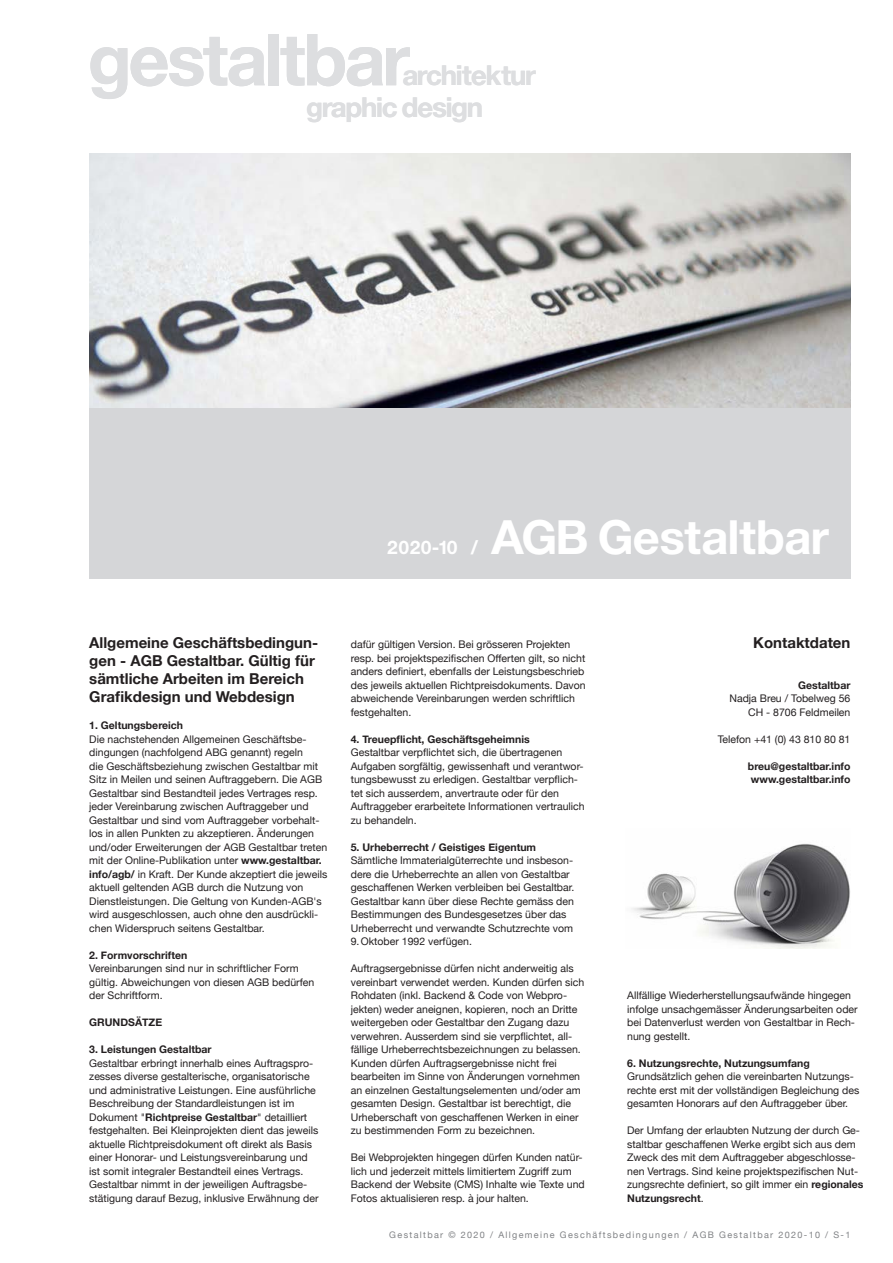
<style>
.page{position:relative;width:893px;height:1263px;background:#fff}
.page>*{position:absolute;margin:0;border:0;box-sizing:border-box;transform-origin:0 0}
.t1{font:700 68.4px "Europa Gro Nr 2 SHOP";color:#dddee0}
.t2{font:700 45px "Europa Gro Nr 2 SHOP";letter-spacing:.03em;color:#fff}
.t3{font:700 26.25px/31.7px "Europa Gro Nr 2 SHOP";color:#dddee0}
.t4{font:700 18px "Europa Gro Nr 2 SHOP";letter-spacing:.03em;color:#fff}
.t5{font:700 15px/18px "Helvetica Neue";color:#231f20}
.t6{font:10.5px/13.5px "Helvetica Neue";color:#231f20}
.t7{font:700 10.5px/13.5px "Helvetica Neue";color:#231f20}
.t8{font:9px "Helvetica Neue";letter-spacing:.15em;color:#808285}
.s1{font-weight:700}
</style>
<div class="page">
<img style="left:631px;top:843px;width:219px;height:105px">
<img style="left:89px;top:153px;width:761px;height:255px">
<div style="left:89px;top:408px;width:761px;height:170px;background:#d5d6d8"></div>
<h1 class="t1" style="left:89px;top:20px;width:323px">gestaltbar</h1>
<h3 class="t3" style="left:307px;top:60px;width:231px;text-indent:96px">architektur graphic design</h3>
<h3 class="t4" style="left:387px;top:536px;width:92px">2020-10 /</h3>
<h2 class="t2" style="left:491px;top:510px;width:340px">AGB Gestaltbar</h2>
<h3 class="t5" style="left:89px;top:634px;width:230px">Allgemeine Geschäftsbedingun&shy;gen - AGB Gestaltbar. Gültig für sämtliche Arbeiten im Bereich<br>Grafikdesign und Webdesign</h3>
<p class="t7" style="left:89px;top:719px;width:95px">1. Geltungsbereich</p>
<p class="t6" style="left:89px;top:733px;width:240px">Die nachstehenden Allgemeinen Geschäftsbe&shy;dingungen (nachfolgend ABG genannt) regeln<br>die Geschäftsbeziehung zwischen Gestaltbar mit Sitz in Meilen und seinen Auftraggebern. Die AGB Gestaltbar sind Bestandteil jedes Vertrages resp. jeder Vereinbarung zwischen Auftraggeber und Gestaltbar und sind vom Auftraggeber vorbehalt&shy;los in allen Punkten zu akzeptieren. Änderungen und/oder Erweiterungen der AGB Gestaltbar treten mit der Online-Publikation unter <span class="s1">www.gestaltbar. info/agb/</span> in Kraft. Der Kunde akzeptiert die jeweils aktuell geltenden AGB durch die Nutzung von Dienstleistungen. Die Geltung von Kunden-AGB's wird ausgeschlossen, auch ohne den ausdrückli&shy;chen Widerspruch seitens Gestaltbar.</p>
<p class="t7" style="left:89px;top:948px;width:100px">2. Formvorschriften</p>
<p class="t6" style="left:89px;top:962px;width:227px">Vereinbarungen sind nur in schriftlicher Form gültig. Abweichungen von diesen AGB bedürfen der Schriftform.</p>
<p class="t7" style="left:89px;top:1016px;width:74px">GRUNDSÄTZE</p>
<p class="t7" style="left:89px;top:1043px;width:124px">3. Leistungen Gestaltbar</p>
<p class="t6" style="left:89px;top:1057px;width:231px">Gestaltbar erbringt innerhalb eines Auftragspro&shy;zesses diverse gestalterische, organisatorische und administrative Leistungen. Eine ausführliche Beschreibung der Standardleistungen ist im Dokument "<span class="s1">Richtpreise Gestaltbar</span>" detailliert festgehalten. Bei Kleinprojekten dient das jeweils aktuelle Richtpreisdokument oft direkt als Basis einer Honorar- und Leistungsvereinbarung und ist somit integraler Bestandteil eines Vertrags.<br>Gestaltbar nimmt in der jeweiligen Auftragsbe&shy;stätigung darauf Bezug, inklusive Erwähnung der</p>
<p class="t6" style="left:351px;top:638px;width:236px">dafür gültigen Version. Bei grösseren Projekten resp. bei projektspezifischen Offerten gilt, so nicht anders definiert, ebenfalls der Leistungsbeschrieb des jeweils aktuellen Richtpreisdokuments. Davon abweichende Vereinbarungen werden schriftlich festgehalten.</p>
<p class="t7" style="left:351px;top:732px;width:180px">4. Treuepflicht, Geschäftsgeheimnis</p>
<p class="t6" style="left:351px;top:746px;width:235px">Gestaltbar verpflichtet sich, die übertragenen Aufgaben sorgfältig, gewissenhaft und verantwor&shy;tungsbewusst zu erledigen. Gestaltbar verpflich&shy;tet sich ausserdem, anvertraute oder für den Auftraggeber erarbeitete Informationen vertraulich zu behandeln.</p>
<p class="t7" style="left:351px;top:840px;width:187px">5. Urheberrecht / Geistiges Eigentum</p>
<p class="t6" style="left:351px;top:854px;width:225px">Sämtliche Immaterialgüterrechte und insbeson&shy;dere die Urheberrechte an allen von Gestaltbar geschaffenen Werken verbleiben bei Gestaltbar.<br>Gestaltbar kann über diese Rechte gemäss den Bestimmungen des Bundesgesetzes über das Urheberrecht und verwandte Schutzrechte vom 9.Oktober 1992 verfügen.</p>
<p class="t6" style="left:351px;top:962px;width:235px">Auftragsergebnisse dürfen nicht anderweitig als vereinbart verwendet werden. Kunden dürfen sich Rohdaten (inkl. Backend &amp; Code von Webpro&shy;jekten) weder aneignen, kopieren, noch an Dritte weitergeben oder Gestaltbar den Zugang dazu verwehren. Ausserdem sind sie verpflichtet, all&shy;fällige Urheberrechtsbezeichnungen zu belassen.<br>Kunden dürfen Auftragsergebnisse nicht frei bearbeiten im Sinne von Änderungen vornehmen an einzelnen Gestaltungselementen und/oder am gesamten Design. Gestaltbar ist berechtigt, die Urheberschaft von geschaffenen Werken in einer zu bestimmenden Form zu bezeichnen.</p>
<p class="t6" style="left:351px;top:1151px;width:235px">Bei Webprojekten hingegen dürfen Kunden natür&shy;lich und jederzeit mittels limitiertem Zugriff zum Backend der Website (CMS) Inhalte wie Texte und Fotos aktualisieren resp. à jour halten.</p>
<h3 class="t5" style="left:753px;top:634px;width:99px">Kontaktdaten</h3>
<p class="t7" style="left:798px;top:678px;width:54px">Gestaltbar</p>
<p class="t6" style="left:729px;top:692px;width:122px;text-align:right">Nadja Breu / Tobelweg 56<br>CH - 8706 Feldmeilen</p>
<p class="t6" style="left:718px;top:733px;width:134px">Telefon +41 (0) 43 810 80 81</p>
<p class="t7" style="left:748px;top:759px;width:104px">breu@gestaltbar.info www.gestaltbar.info</p>
<p class="t6" style="left:627px;top:989px;width:232px">Allfällige Wiederherstellungsaufwände hingegen infolge unsachgemässer Änderungsarbeiten oder bei Datenverlust werden von Gestaltbar in Rech&shy;nung gestellt.</p>
<p class="t7" style="left:627px;top:1056px;width:184px">6. Nutzungsrechte, Nutzungsumfang</p>
<p class="t6" style="left:627px;top:1070px;width:234px">Grundsätzlich gehen die vereinbarten Nutzungs&shy;rechte erst mit der vollständigen Begleichung des gesamten Honorars auf den Auftraggeber über.</p>
<p class="t6" style="left:627px;top:1124px;width:238px">Der Umfang der erlaubten Nutzung der durch Ge&shy;staltbar geschaffenen Werke ergibt sich aus dem Zweck des mit dem Auftraggeber abgeschlosse&shy;nen Vertrags. Sind keine projektspezifischen Nut&shy;zungsrechte definiert, so gilt immer ein <span class="s1">regionales Nutzungsrecht</span>.</p>
<p class="t8" style="left:389px;top:1228px;width:463px">Gestaltbar © 2020 / Allgemeine Geschäftsbedingungen / AGB Gestaltbar 2020-10 / S-1</p>
</div>
